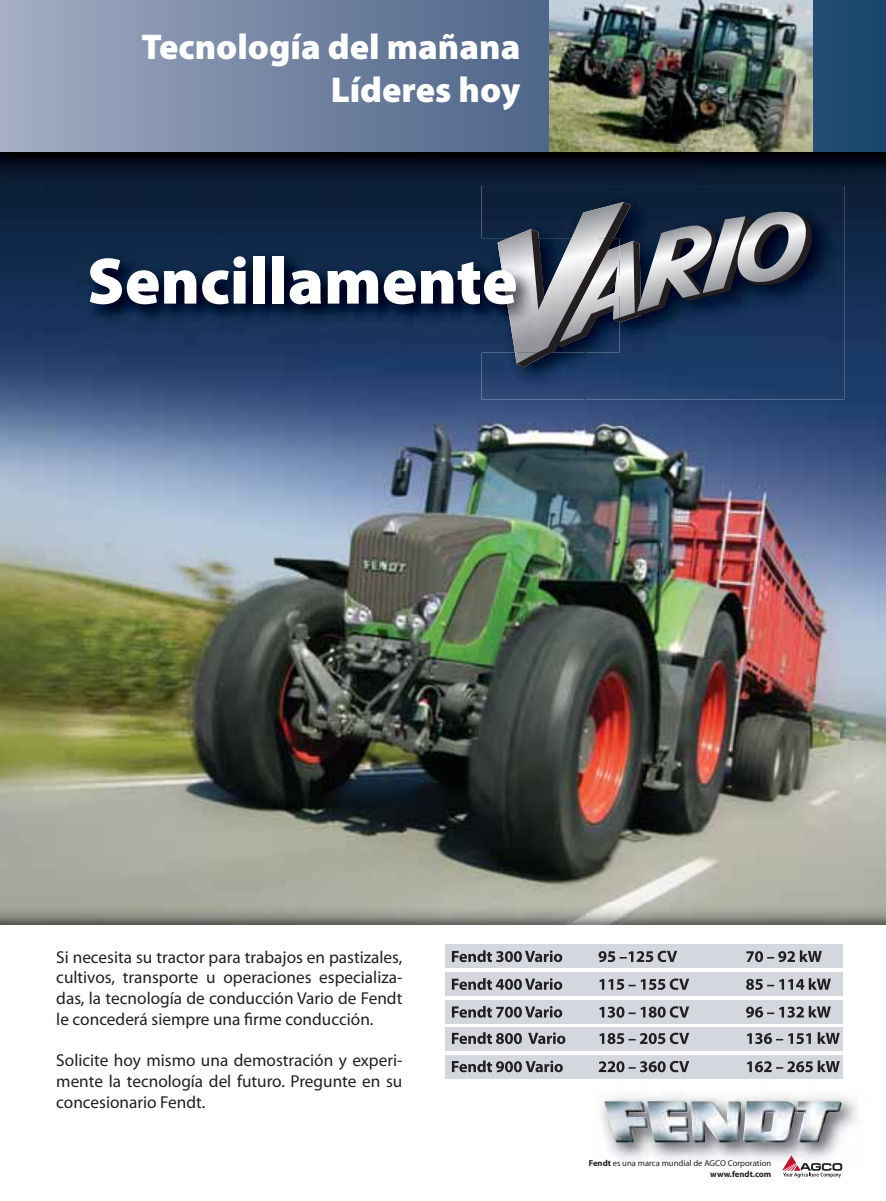
<style>
.page{position:relative;width:886px;height:1201px;background:#fff}
.page>*{position:absolute;margin:0;border:0;box-sizing:border-box;transform-origin:0 0}
.t1{font:900 66.15px "Myriad Pro";color:#fff}
.t2{font:900 36px/43.2px "Myriad Pro";color:#fff;text-align:right}
.t3{font:17.25px/20.7px "Myriad Pro";color:#231f20;text-align:justify}
.t4{font:8.7px/10.4px "Myriad Pro";color:#231f20;text-align:right}
.s1{font-weight:700}
</style>
<div class="page">
<img style="left:0;top:151px;width:886px;height:774px">
<img style="left:601px;top:1096px;width:256px;height:72px">
<img style="left:604px;top:1099px;width:237px;height:43px">
<svg style="left:0;top:0;width:886px;height:151px;background:#6d809f"></svg>
<img style="left:481px;top:186px;width:363px;height:53px">
<img style="left:585px;top:239px;width:259px;height:160px">
<img style="left:481px;top:352px;width:104px;height:47px">
<svg style="left:508px;top:202px;width:307px;height:165px;background:#3e4e65"></svg>
<img style="left:613px;top:246px;width:6px;height:96px">
<img style="left:77px;top:238px;width:420px;height:114px">
<img style="left:605px;top:238px;width:8px;height:114px">
<img style="left:497px;top:238px;width:108px;height:114px">
<img style="left:549px;top:0;width:263px;height:151px">
<div style="left:445px;top:1055px;width:397px;height:23px;background:#d4d7de"></div>
<div style="left:445px;top:944px;width:397px;height:23px;background:#d4d7de"></div>
<div style="left:445px;top:972px;width:397px;height:23px;background:#d4d7de"></div>
<div style="left:445px;top:999px;width:397px;height:23px;background:#d4d7de"></div>
<div style="left:445px;top:1027px;width:397px;height:23px;background:#d4d7de"></div>
<svg style="left:452px;top:950px;width:110px;height:12px"></svg>
<svg style="left:598px;top:950px;width:79px;height:12px"></svg>
<svg style="left:746px;top:950px;width:76px;height:12px"></svg>
<svg style="left:452px;top:978px;width:110px;height:11px"></svg>
<svg style="left:599px;top:978px;width:90px;height:11px"></svg>
<svg style="left:746px;top:978px;width:84px;height:11px"></svg>
<svg style="left:452px;top:1005px;width:110px;height:12px"></svg>
<svg style="left:599px;top:1006px;width:90px;height:11px"></svg>
<svg style="left:746px;top:1005px;width:84px;height:12px"></svg>
<svg style="left:452px;top:1032px;width:70px;height:11px"></svg>
<svg style="left:528px;top:1032px;width:37px;height:11px"></svg>
<svg style="left:599px;top:1032px;width:90px;height:11px"></svg>
<svg style="left:747px;top:1033px;width:64px;height:10px"></svg>
<svg style="left:817px;top:1032px;width:22px;height:11px"></svg>
<svg style="left:452px;top:1060px;width:111px;height:12px"></svg>
<svg style="left:598px;top:1060px;width:91px;height:12px"></svg>
<svg style="left:747px;top:1060px;width:92px;height:12px"></svg>
<svg style="left:782px;top:1155px;width:60px;height:22px"></svg>
<h2 class="t2" style="left:142px;top:29px;width:380px">Tecnología del mañana<br>Líderes hoy</h2>
<h1 class="t1" style="left:87px;top:257px;width:432px">Sencillamente</h1>
<p class="t3" style="left:56px;top:948px;width:347px">Si necesita su tractor para trabajos en pastizales, cultivos, transporte u operaciones especializa&shy;das, la tecnología de conducción Vario de Fendt le concederá siempre una firme conducción.</p>
<p class="t3" style="left:56px;top:1051px;width:348px">Solicite hoy mismo una demostración y experi&shy;mente la tecnología del futuro. Pregunte en su concesionario Fendt.</p>
<p class="t4" style="left:588px;top:1159px;width:184px"><span class="s1">Fendt</span> es una marca mundial de AGCO Corporation <span class="s1">www.fendt.com</span></p>
</div>
